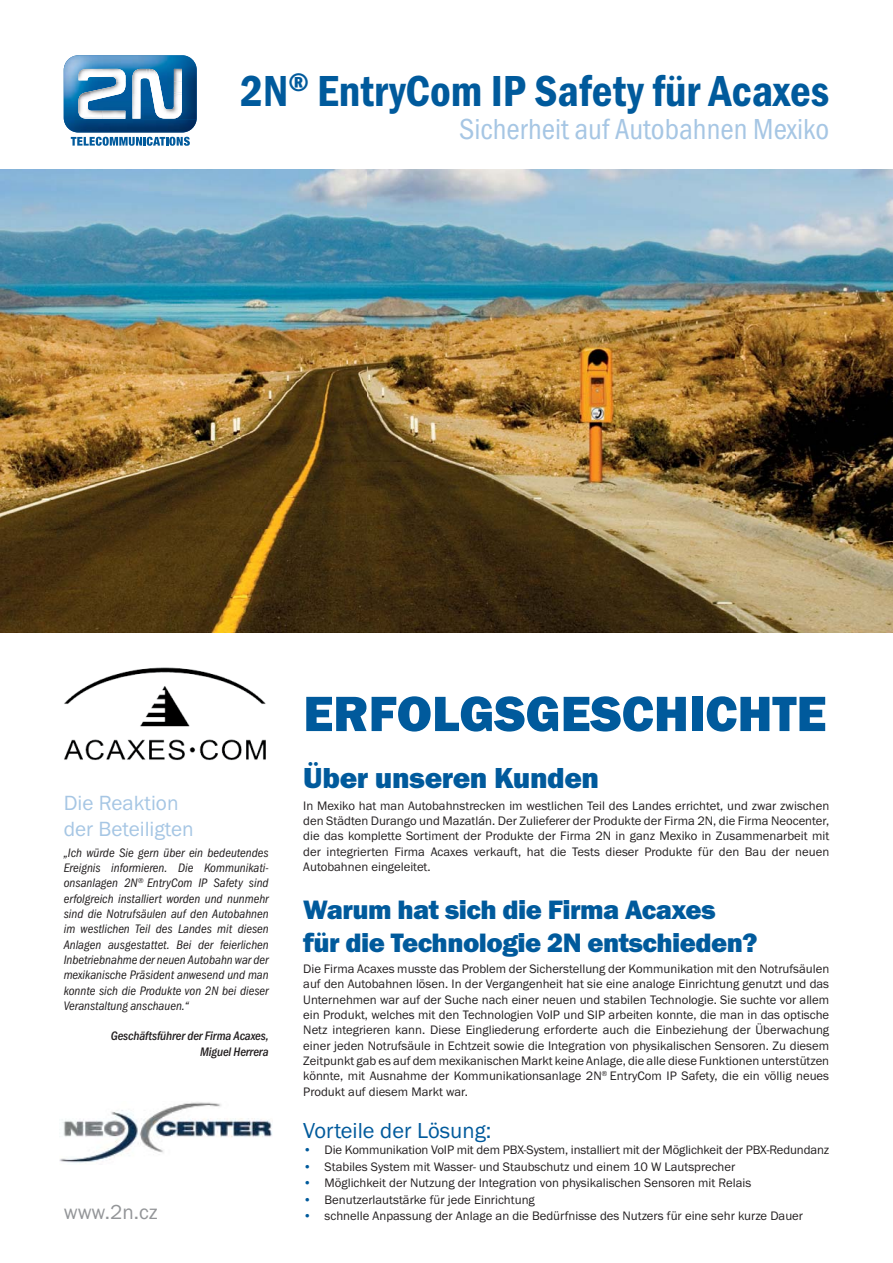
<style>
.page{position:relative;width:893px;height:1263px;background:#fff}
.page>*{position:absolute;margin:0;border:0;box-sizing:border-box;transform-origin:0 0}
.t1{font:51.3px "Franklin Got Itc TEE Heav";color:#005a9c}
.t2{font:600 condensed 45px "Franklin Got Itc TEE";color:#005a9c}
.t3{font:condensed 30px "Franklin Got Itc TEE";color:#a6c6e4}
.t4{font:30px "Franklin Got Itc TEE Heav";letter-spacing:-.015em;color:#005a9c}
.t5{font:27.6px/33.2px "Franklin Got Itc TEE Heav";letter-spacing:-.02em;color:#005a9c}
.t6{font:22.5px "Franklin Got Itc TEE";color:#005a9c}
.t7{font:21.3px/26.2px "Franklin Got Itc TEE";color:#a6c6e4}
.t8{font:21px "Franklin Got Itc TEE";color:#939598}
.t9{font:12.75px/15.3px "Franklin Got Itc TEE";color:#231f20;text-align:justify}
.t10{font:italic condensed 12.75px/15.3px "Franklin Got Itc TEE";color:#231f20;text-align:justify}
.t11{font:italic 500 condensed 12.75px/15.3px "Franklin Got Itc TEE";letter-spacing:-.01em;color:#231f20;text-align:right}
.s1{color:#005a9c}
</style>
<div class="page">
<img style="left:0;top:169px;width:893px;height:464px">
<svg style="left:71px;top:137px;width:119px;height:9px"></svg>
<img style="left:72px;top:131px;width:116px;height:1px">
<img style="left:64px;top:66px;width:133px;height:65px">
<img style="left:64px;top:55px;width:132px;height:65px">
<svg style="left:78px;top:69px;width:48px;height:50px"></svg>
<svg style="left:132px;top:69px;width:50px;height:50px"></svg>
<img style="left:64px;top:667px;width:202px;height:94px">
<img style="left:60px;top:1102px;width:212px;height:61px">
<h2 class="t2" style="left:240px;top:76px;width:590px">2N<sup>®</sup> EntryCom IP Safety für Acaxes</h2>
<h3 class="t3" style="left:459px;top:119px;width:372px">Sicherheit auf Autobahnen Mexiko</h3>
<h3 class="t7" style="left:64px;top:791px;width:131px">Die Reaktion der Beteiligten</h3>
<p class="t10" style="left:64px;top:846px;width:206px">„Ich würde Sie gern über ein bedeutendes Ereignis informieren. Die Kommunikati&shy;onsanlagen 2N<sup>®</sup> EntryCom IP Safety sind erfolgreich installiert worden und nunmehr sind die Notrufsäulen auf den Autobahnen im westlichen Teil des Landes mit diesen Anlagen ausgestattet. Bei der feierlichen Inbetriebnahme der neuen Autobahn war der mexikanische Präsident anwesend und man konnte sich die Produkte von 2N bei dieser Veranstaltung anschauen.“</p>
<p class="t11" style="left:111px;top:1029px;width:159px">Geschäftsführer der Firma Acaxes,<br>Miguel Herrera</p>
<h3 class="t8" style="left:64px;top:1204px;width:95px">www.2n.cz</h3>
<h1 class="t1" style="left:303px;top:694px;width:525px">ERFOLGSGESCHICHTE</h1>
<h3 class="t4" style="left:303px;top:767px;width:297px">Über unseren Kunden</h3>
<p class="t9" style="left:303px;top:799px;width:527px">In Mexiko hat man Autobahnstrecken im westlichen Teil des Landes errichtet, und zwar zwischen den Städten Durango und Mazatlán. Der Zulieferer der Produkte der Firma 2N, die Firma Neocenter, die das komplette Sortiment der Produkte der Firma 2N in ganz Mexiko in Zusammenarbeit mit der integrierten Firma Acaxes verkauft, hat die Tests dieser Produkte für den Bau der neuen Autobahnen eingeleitet.</p>
<h3 class="t5" style="left:303px;top:895px;width:456px">Warum hat sich die Firma Acaxes für die Technologie 2N entschieden?</h3>
<p class="t9" style="left:303px;top:962px;width:527px">Die Firma Acaxes musste das Problem der Sicherstellung der Kommunikation mit den Notrufsäulen auf den Autobahnen lösen. In der Vergangenheit hat sie eine analoge Einrichtung genutzt und das Unternehmen war auf der Suche nach einer neuen und stabilen Technologie. Sie suchte vor allem ein Produkt, welches mit den Technologien VoIP und SIP arbeiten konnte, die man in das optische Netz integrieren kann. Diese Eingliederung erforderte auch die Einbeziehung der Überwachung einer jeden Notrufsäule in Echtzeit sowie die Integration von physikalischen Sensoren. Zu diesem Zeitpunkt gab es auf dem mexikanischen Markt keine Anlage, die alle diese Funktionen unterstützen könnte, mit Ausnahme der Kommunikationsanlage 2N<sup>®</sup> EntryCom IP Safety, die ein völlig neues Produkt auf diesem Markt war.</p>
<h3 class="t6" style="left:303px;top:1122px;width:189px">Vorteile der Lösung:</h3>
<p class="t9" style="left:303px;top:1143px;width:527px"><span class="s1">•</span> Die Kommunikation VoIP mit dem PBX-System, installiert mit der Möglichkeit der PBX-Redundanz</p>
<p class="t9" style="left:303px;top:1160px;width:433px"><span class="s1">•</span> Stabiles System mit Wasser- und Staubschutz und einem 10 W Lautsprecher</p>
<p class="t9" style="left:303px;top:1176px;width:449px"><span class="s1">•</span> Möglichkeit der Nutzung der Integration von physikalischen Sensoren mit Relais</p>
<p class="t9" style="left:303px;top:1193px;width:233px"><span class="s1">•</span> Benutzerlautstärke für jede Einrichtung</p>
<p class="t9" style="left:303px;top:1209px;width:501px"><span class="s1">•</span> schnelle Anpassung der Anlage an die Bedürfnisse des Nutzers für eine sehr kurze Dauer</p>
</div>
